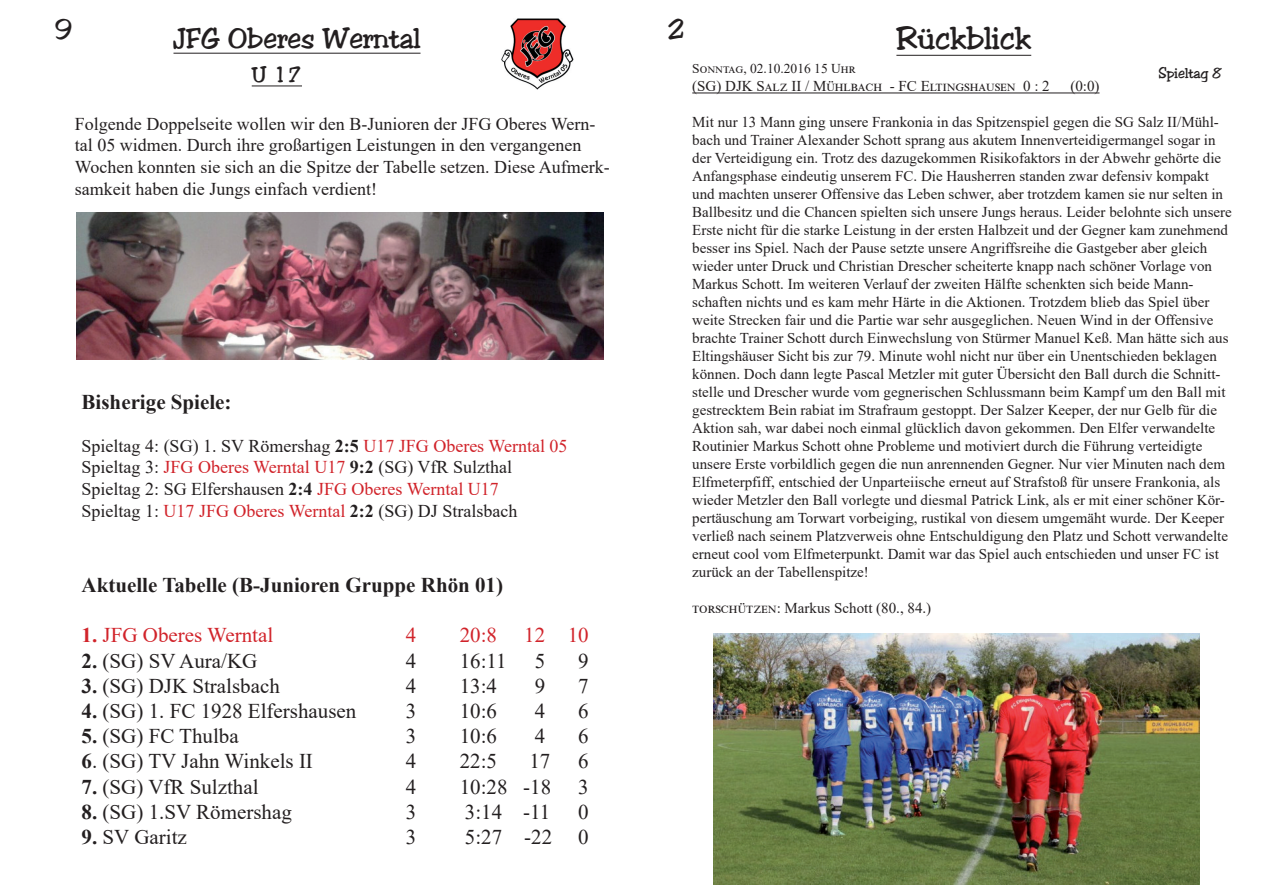
<style>
.page{position:relative;width:1263px;height:893px;background:#fff}
.page>*{position:absolute;margin:0;border:0;box-sizing:border-box;transform-origin:0 0}
.t1{font:30px "Toledo";color:#231f20}
.t2{font:27px "Toledo";color:#231f20}
.t3{font:21px "Times New Roman";color:#231f20}
.t4{font:700 21px "Times New Roman";color:#231f20}
.t5{font:21px "Times New Roman";color:#d1232a}
.t6{font:21px "Toledo";color:#231f20}
.t7{font:18px/21.6px "Times New Roman";color:#231f20}
.t8{font:15px/18px "Times New Roman";color:#231f20}
.t9{font:13.5px "Times New Roman";color:#231f20}
.t10{font:13.5px "Toledo";color:#231f20}
.s1{font-weight:700}
.s2{color:#d1232a}
</style>
<div class="page">
<hr style="left:896px;top:55px;width:135px;height:1px;background:#231f20">
<hr style="left:692px;top:93px;width:407px;height:1px;background:#231f20">
<img style="left:713px;top:633px;width:486px;height:251px">
<hr style="left:173px;top:53px;width:247px;height:1px;background:#231f20">
<hr style="left:252px;top:86px;width:50px;height:1px;background:#231f20">
<img style="left:502px;top:18px;width:71px;height:71px">
<img style="left:77px;top:213px;width:527px;height:146px">
<h2 class="t2" style="left:54px;top:13px;width:20px">9</h2>
<h2 class="t2" style="left:666px;top:13px;width:20px">2</h2>
<h1 class="t1" style="left:896px;top:20px;width:136px">Rückblick</h1>
<p class="t9" style="left:692px;top:59px;width:162px">Sonntag, 02.10.2016 15 Uhr</p>
<p class="t8" style="left:692px;top:77px;width:359px">(SG) DJK Salz II / Mühlbach - FC Eltingshausen 0 : 2</p>
<p class="t8" style="left:1070px;top:77px;width:31px">(0:0)</p>
<p class="t8" style="left:692px;top:113px;width:541px">Mit nur 13 Mann ging unsere Frankonia in das Spitzenspiel gegen die SG Salz II/Mühl&shy;bach und Trainer Alexander Schott sprang aus akutem Innenverteidigermangel sogar in der Verteidigung ein. Trotz des dazugekommen Risikofaktors in der Abwehr gehörte die Anfangsphase eindeutig unserem FC. Die Hausherren standen zwar defensiv kompakt und machten unserer Offensive das Leben schwer, aber trotzdem kamen sie nur selten in Ballbesitz und die Chancen spielten sich unsere Jungs heraus. Leider belohnte sich unsere Erste nicht für die starke Leistung in der ersten Halbzeit und der Gegner kam zunehmend besser ins Spiel. Nach der Pause setzte unsere Angriffsreihe die Gastgeber aber gleich wieder unter Druck und Christian Drescher scheiterte knapp nach schöner Vorlage von Markus Schott. Im weiteren Verlauf der zweiten Hälfte schenkten sich beide Mann&shy;schaften nichts und es kam mehr Härte in die Aktionen. Trotzdem blieb das Spiel über weite Strecken fair und die Partie war sehr ausgeglichen. Neuen Wind in der Offensive brachte Trainer Schott durch Einwechslung von Stürmer Manuel Keß. Man hätte sich aus Eltingshäuser Sicht bis zur 79. Minute wohl nicht nur über ein Unentschieden beklagen können. Doch dann legte Pascal Metzler mit guter Übersicht den Ball durch die Schnitt&shy;stelle und Drescher wurde vom gegnerischen Schlussmann beim Kampf um den Ball mit gestrecktem Bein rabiat im Strafraum gestoppt. Der Salzer Keeper, der nur Gelb für die Aktion sah, war dabei noch einmal glücklich davon gekommen. Den Elfer verwandelte Routinier Markus Schott ohne Probleme und motiviert durch die Führung verteidigte unsere Erste vorbildlich gegen die nun anrennenden Gegner. Nur vier Minuten nach dem Elfmeterpfiff, entschied der Unparteiische erneut auf Strafstoß für unsere Frankonia, als wieder Metzler den Ball vorlegte und diesmal Patrick Link, als er mit einer schöner Kör&shy;pertäuschung am Torwart vorbeiging, rustikal von diesem umgemäht wurde. Der Keeper verließ nach seinem Platzverweis ohne Entschuldigung den Platz und Schott verwandelte erneut cool vom Elfmeterpunkt. Damit war das Spiel auch entschieden und unser FC ist zurück an der Tabellenspitze!</p>
<p class="t8" style="left:692px;top:599px;width:240px">torschützen: Markus Schott (80., 84.)</p>
<h2 class="t2" style="left:173px;top:21px;width:248px">JFG Oberes Werntal</h2>
<h3 class="t6" style="left:252px;top:61px;width:52px">U 17</h3>
<p class="t7" style="left:75px;top:112px;width:536px">Folgende Doppelseite wollen wir den B-Junioren der JFG Oberes Wern&shy;tal 05 widmen. Durch ihre großartigen Leistungen in den vergangenen Wochen konnten sie sich an die Spitze der Tabelle setzen. Diese Aufmerk&shy;samkeit haben die Jungs einfach verdient!</p>
<p class="t10" style="left:1158px;top:65px;width:65px">Spieltag 8</p>
<h3 class="t4" style="left:82px;top:386px;width:151px">Bisherige Spiele:</h3>
<p class="t7" style="left:82px;top:434px;width:487px">Spieltag 4: (SG) 1. SV Römershag <span class="s1">2:5</span> <span class="s2">U17 JFG Oberes Werntal 05<br></span>Spieltag 3: <span class="s2">JFG Oberes Werntal U17</span> <span class="s1">9:2</span> (SG) VfR Sulzthal Spieltag 2: SG Elfershausen <span class="s1">2:4</span> <span class="s2">JFG Oberes Werntal U17<br></span>Spieltag 1: <span class="s2">U17 JFG Oberes Werntal</span> <span class="s1">2:2</span> (SG) DJ Stralsbach</p>
<h3 class="t4" style="left:82px;top:570px;width:423px">Aktuelle Tabelle (B-Junioren Gruppe Rhön 01)</h3>
<h3 class="t5" style="left:82px;top:620px;width:193px"><span class="s1">1.</span> JFG Oberes Werntal</h3>
<h3 class="t5" style="left:406px;top:620px;width:12px">4</h3>
<h3 class="t5" style="left:460px;top:620px;width:39px">20:8</h3>
<h3 class="t5" style="left:524px;top:620px;width:66px">12 10</h3>
<h3 class="t3" style="left:82px;top:646px;width:177px"><span class="s1">2.</span> (SG) SV Aura/KG</h3>
<h3 class="t3" style="left:406px;top:646px;width:12px">4</h3>
<h3 class="t3" style="left:460px;top:646px;width:49px">16:11</h3>
<h3 class="t3" style="left:535px;top:646px;width:12px">5</h3>
<h3 class="t3" style="left:578px;top:646px;width:12px">9</h3>
<h3 class="t3" style="left:82px;top:671px;width:200px"><span class="s1">3.</span> (SG) DJK Stralsbach</h3>
<h3 class="t3" style="left:406px;top:671px;width:12px">4</h3>
<h3 class="t3" style="left:460px;top:671px;width:39px">13:4</h3>
<h3 class="t3" style="left:535px;top:671px;width:12px">9</h3>
<h3 class="t3" style="left:578px;top:671px;width:12px">7</h3>
<h3 class="t3" style="left:82px;top:696px;width:276px"><span class="s1">4.</span> (SG) 1. FC 1928 Elfershausen</h3>
<h3 class="t3" style="left:406px;top:696px;width:12px">3</h3>
<h3 class="t3" style="left:460px;top:696px;width:39px">10:6</h3>
<h3 class="t3" style="left:535px;top:696px;width:12px">4</h3>
<h3 class="t3" style="left:578px;top:696px;width:12px">6</h3>
<h3 class="t3" style="left:82px;top:721px;width:159px"><span class="s1">5.</span> (SG) FC Thulba</h3>
<h3 class="t3" style="left:406px;top:721px;width:12px">3</h3>
<h3 class="t3" style="left:460px;top:721px;width:39px">10:6</h3>
<h3 class="t3" style="left:535px;top:721px;width:12px">4</h3>
<h3 class="t3" style="left:578px;top:721px;width:12px">6</h3>
<h3 class="t3" style="left:82px;top:746px;width:233px"><span class="s1">6</span>. (SG) TV Jahn Winkels II</h3>
<h3 class="t3" style="left:406px;top:746px;width:12px">4</h3>
<h3 class="t3" style="left:460px;top:746px;width:39px">22:5</h3>
<h3 class="t3" style="left:529px;top:746px;width:22px">17</h3>
<h3 class="t3" style="left:578px;top:746px;width:12px">6</h3>
<h3 class="t3" style="left:82px;top:772px;width:178px"><span class="s1">7.</span> (SG) VfR Sulzthal</h3>
<h3 class="t3" style="left:406px;top:772px;width:12px">4</h3>
<h3 class="t3" style="left:460px;top:772px;width:93px">10:28 -18</h3>
<h3 class="t3" style="left:578px;top:772px;width:12px">3</h3>
<h3 class="t3" style="left:82px;top:797px;width:212px"><span class="s1">8.</span> (SG) 1.SV Römershag</h3>
<h3 class="t3" style="left:406px;top:797px;width:12px">3</h3>
<h3 class="t3" style="left:465px;top:797px;width:87px">3:14 -11</h3>
<h3 class="t3" style="left:578px;top:797px;width:12px">0</h3>
<h3 class="t3" style="left:82px;top:822px;width:107px"><span class="s1">9.</span> SV Garitz</h3>
<h3 class="t3" style="left:406px;top:822px;width:12px">3</h3>
<h3 class="t3" style="left:465px;top:822px;width:125px">5:27 -22 0</h3>
</div>
